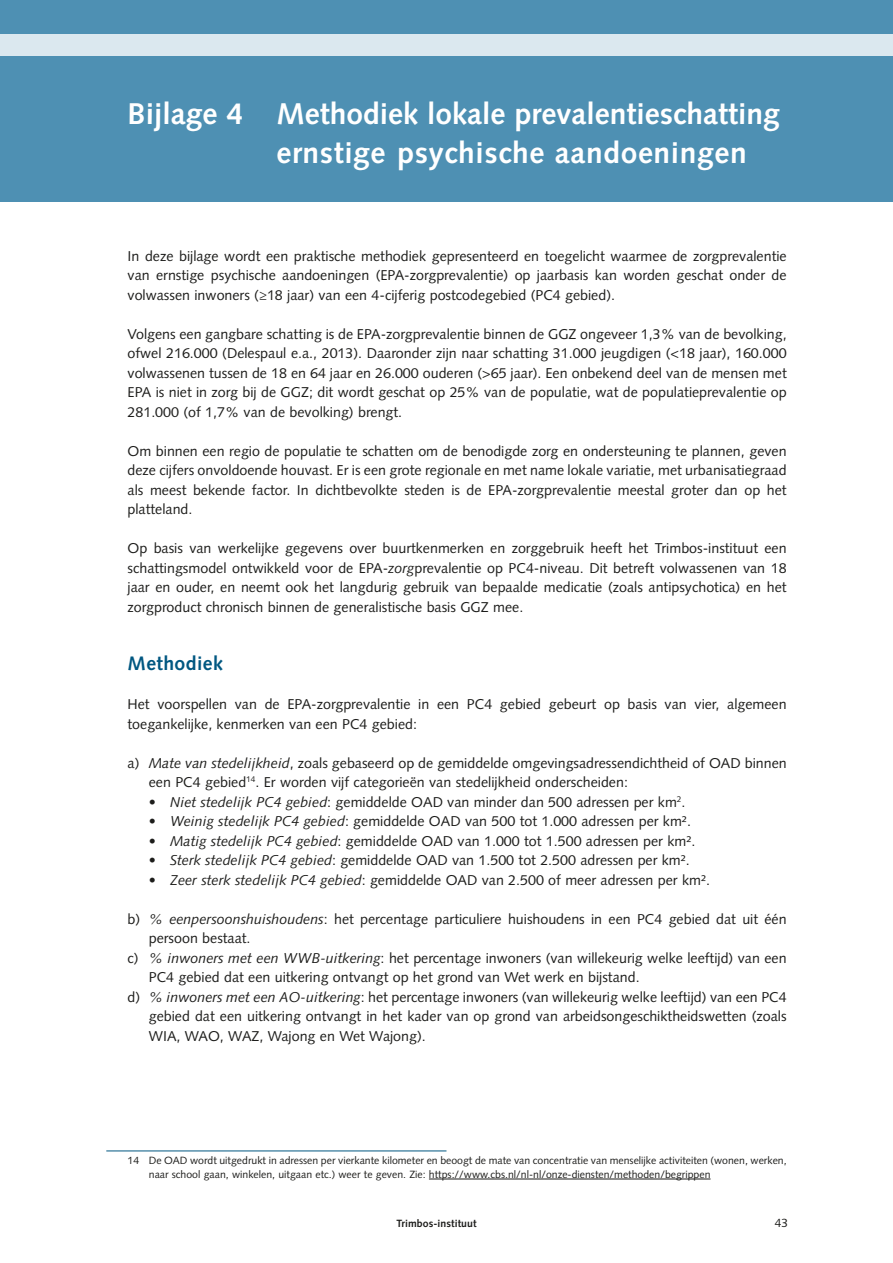
<style>
.page{position:relative;width:893px;height:1263px;background:#fff}
.page>*{position:absolute;margin:0;border:0;box-sizing:border-box;transform-origin:0 0}
._00-KOP_1{font:700 30px/39px "Syntax LT Std";color:#fff}
._01-KOP_2__1_1{font:700 19.5px "Syntax LT Std";letter-spacing:.02em;color:#005781}
._04-BROOD{font:14.25px/19.5px "Syntax LT Std";color:#1d1d1b;text-align:justify}
.t1{font:12px "Syntax LT Std";color:#1d1d1b}
._05-VOETNOOT{font:10.5px/13.5px "Syntax LT Std";color:#1d1d1b}
.t2{font:700 10.5px "Syntax LT Std";letter-spacing:.005em;color:#1d1d1b}
.s1{font-style:italic}
</style>
<div class="page">
<div style="left:0;top:0;width:893px;height:202px;background:#4e90b3"></div>
<div style="left:0;top:34px;width:893px;height:21px;background:#dbe8ef"></div>
<hr style="left:106px;top:1150px;width:340px;height:1px;background:#005781">
<hr style="left:429px;top:1179px;width:281px;height:1px;background:#1d1d1b">
<p class="_00-KOP_1" style="left:276px;top:94px;width:505px;text-indent:-149px">Bijlage 4 Methodiek lokale prevalentieschatting ernstige psychische aandoeningen</p>
<p class="_04-BROOD" style="left:128px;top:246px;width:661px">In deze bijlage wordt een praktische methodiek gepresenteerd en toegelicht waarmee de zorgprevalentie van ernstige psychische aandoeningen (EPA-zorgprevalentie) op jaarbasis kan worden geschat onder de volwassen inwoners (≥18 jaar) van een 4-cijferig postcodegebied (PC4 gebied).</p>
<p class="_04-BROOD" style="left:128px;top:324px;width:661px">Volgens een gangbare schatting is de EPA-zorgprevalentie binnen de GGZ ongeveer 1,3% van de bevolking, ofwel 216.000 (Delespaul e.a., 2013). Daaronder zijn naar schatting 31.000 jeugdigen (&lt;18 jaar), 160.000 volwassenen tussen de 18 en 64 jaar en 26.000 ouderen (&gt;65 jaar). Een onbekend deel van de mensen met EPA is niet in zorg bij de GGZ; dit wordt geschat op 25% van de populatie, wat de populatieprevalentie op 281.000 (of 1,7% van de bevolking) brengt.</p>
<p class="_04-BROOD" style="left:128px;top:441px;width:661px">Om binnen een regio de populatie te schatten om de benodigde zorg en ondersteuning te plannen, geven deze cijfers onvoldoende houvast. Er is een grote regionale en met name lokale variatie, met urbanisatiegraad als meest bekende factor. In dichtbevolkte steden is de EPA-zorgprevalentie meestal groter dan op het platteland.</p>
<p class="_04-BROOD" style="left:128px;top:538px;width:661px">Op basis van werkelijke gegevens over buurtkenmerken en zorggebruik heeft het Trimbos-instituut een schattingsmodel ontwikkeld voor de EPA-<span class="s1">zorg</span>prevalentie op PC4-niveau. Dit betreft volwassenen van 18 jaar en ouder, en neemt ook het langdurig gebruik van bepaalde medicatie (zoals antipsychotica) en het zorgproduct chronisch binnen de generalistische basis GGZ mee.</p>
<p class="_01-KOP_2__1_1" style="left:128px;top:652px;width:97px">Methodiek</p>
<p class="_04-BROOD" style="left:128px;top:694px;width:661px">Het voorspellen van de EPA-zorgprevalentie in een PC4 gebied gebeurt op basis van vier, algemeen toegankelijke, kenmerken van een PC4 gebied:</p>
<p class="_04-BROOD" style="left:149px;top:753px;width:639px;text-indent:-21px">a) <span class="s1">Mate van stedelijkheid</span>, zoals gebaseerd op de gemiddelde omgevingsadressendichtheid of OAD binnen een PC4 gebied<sup>14</sup>. Er worden vijf categorieën van stedelijkheid onderscheiden:</p>
<p class="_04-BROOD" style="left:149px;top:792px;width:538px"><span class="s1">• Niet stedelijk PC4 gebied</span>: gemiddelde OAD van minder dan 500 adressen per km<sup>2</sup>.</p>
<p class="_04-BROOD" style="left:149px;top:811px;width:544px"><span class="s1">• Weinig stedelijk PC4 gebied</span>: gemiddelde OAD van 500 tot 1.000 adressen per km².</p>
<p class="_04-BROOD" style="left:149px;top:831px;width:548px"><span class="s1">• Matig stedelijk PC4 gebied</span>: gemiddelde OAD van 1.000 tot 1.500 adressen per km².</p>
<p class="_04-BROOD" style="left:149px;top:850px;width:543px"><span class="s1">• Sterk stedelijk PC4 gebied</span>: gemiddelde OAD van 1.500 tot 2.500 adressen per km².</p>
<p class="_04-BROOD" style="left:149px;top:870px;width:563px"><span class="s1">• Zeer sterk stedelijk PC4 gebied</span>: gemiddelde OAD van 2.500 of meer adressen per km².</p>
<p class="_04-BROOD" style="left:149px;top:909px;width:639px;text-indent:-21px">b) <span class="s1">% eenpersoonshuishoudens</span>: het percentage particuliere huishoudens in een PC4 gebied dat uit één persoon bestaat.</p>
<p class="_04-BROOD" style="left:149px;top:948px;width:639px;text-indent:-21px">c) <span class="s1">% inwoners met een WWB-uitkering</span>: het percentage inwoners (van willekeurig welke leeftijd) van een<br>PC4 gebied dat een uitkering ontvangt op het grond van Wet werk en bijstand.</p>
<p class="_04-BROOD" style="left:149px;top:987px;width:639px;text-indent:-21px">d) <span class="s1">% inwoners met een AO-uitkering</span>: het percentage inwoners (van willekeurig welke leeftijd) van een PC4 gebied dat een uitkering ontvangt in het kader van op grond van arbeidsongeschiktheidswetten (zoals WIA, WAO, WAZ, Wajong en Wet Wajong).</p>
<p class="_05-VOETNOOT" style="left:149px;top:1154px;width:639px;text-indent:-21px">14 De OAD wordt uitgedrukt in adressen per vierkante kilometer en beoogt de mate van concentratie van menselijke activiteiten (wonen, werken, naar school gaan, winkelen, uitgaan etc.) weer te geven. Zie: https://www.cbs.nl/nl-nl/onze-diensten/methoden/begrippen</p>
<p class="t2" style="left:396px;top:1218px;width:82px">Trimbos-instituut</p>
<p class="t1" style="left:775px;top:1216px;width:15px">43</p>
</div>
